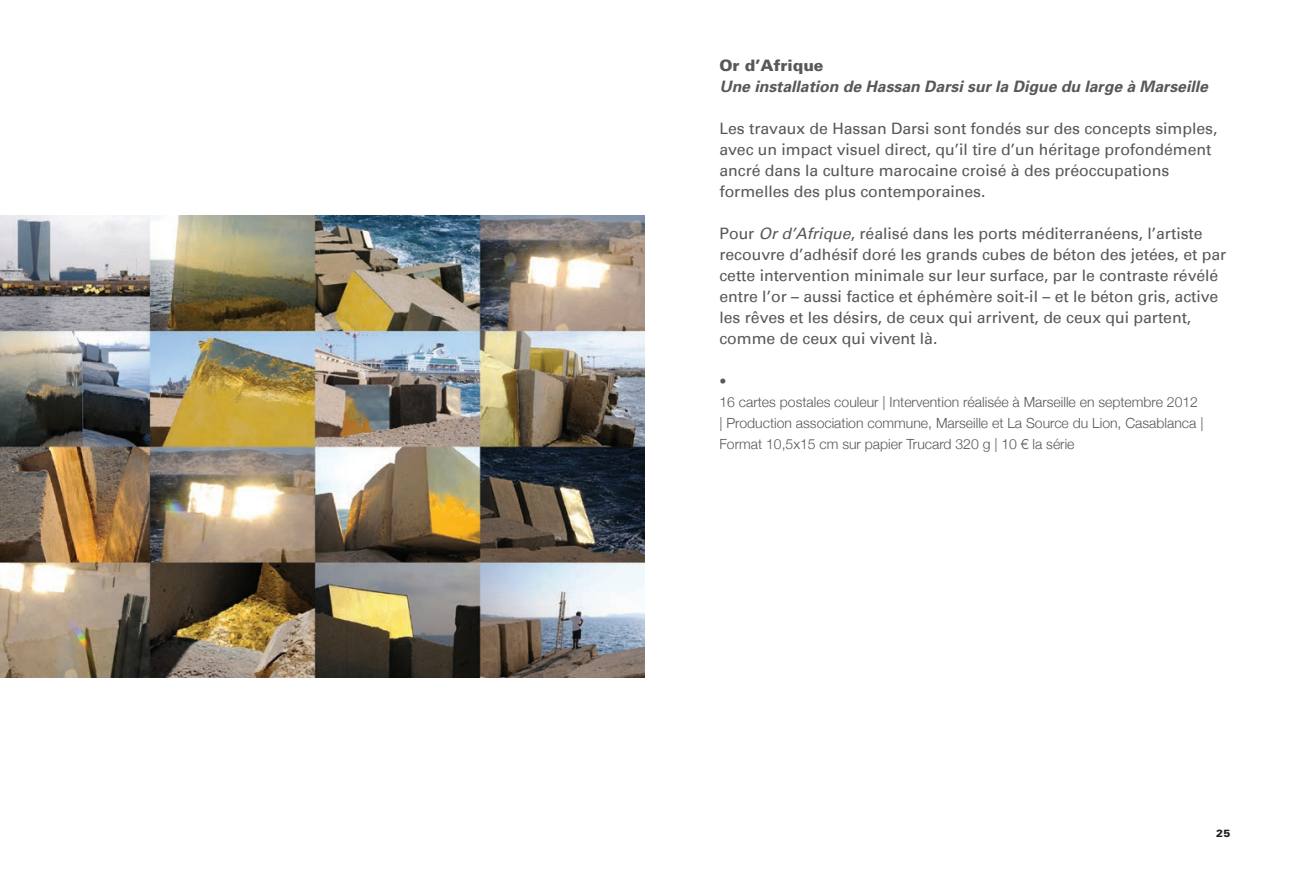
<style>
.page{position:relative;width:1290px;height:893px;background:#fff}
.page>*{position:absolute;margin:0;border:0;box-sizing:border-box;transform-origin:0 0}
.t1{font:15.75px/21px "Univers";color:#57585a}
.t2{font:italic 700 15.75px "Univers";color:#57585a}
.t3{font:900 15.75px "Univers";color:#57585a}
.t4{font:300 14px/21px "Helvetica Neue";color:#57585a}
.t5{font:900 10.5px "Univers";color:#231f20}
.s1{font-style:italic}
</style>
<div class="page">
<img style="left:0;top:216px;width:645px;height:461px">
<p class="t3" style="left:719px;top:56px;width:106px">Or d’Afrique</p>
<p class="t2" style="left:719px;top:77px;width:490px">Une installation de Hassan Darsi sur la Digue du large à Marseille</p>
<p class="t1" style="left:719px;top:118px;width:499px">Les travaux de Hassan Darsi sont fondés sur des concepts simples, avec un impact visuel direct, qu’il tire d’un héritage profondément ancré dans la culture marocaine croisé à des préoccupations formelles des plus contemporaines.</p>
<p class="t1" style="left:719px;top:223px;width:508px">Pour <span class="s1">Or d’Afrique</span>, réalisé dans les ports méditerranéens, l’artiste recouvre d’adhésif doré les grands cubes de béton des jetées, et par cette intervention minimale sur leur surface, par le contraste révélé entre l’or – aussi factice et éphémère soit-il – et le béton gris, active les rêves et les désirs, de ceux qui arrivent, de ceux qui partent, comme de ceux qui vivent là.</p>
<p class="t4" style="left:719px;top:369px;width:486px">•<br>16 cartes postales couleur | Intervention réalisée à Marseille en septembre 2012 | Production association commune, Marseille et La Source du Lion, Casablanca | Format 10,5x15 cm sur papier Trucard 320 g | 10 € la série</p>
<p class="t5" style="left:1216px;top:827px;width:16px">25</p>
</div>
